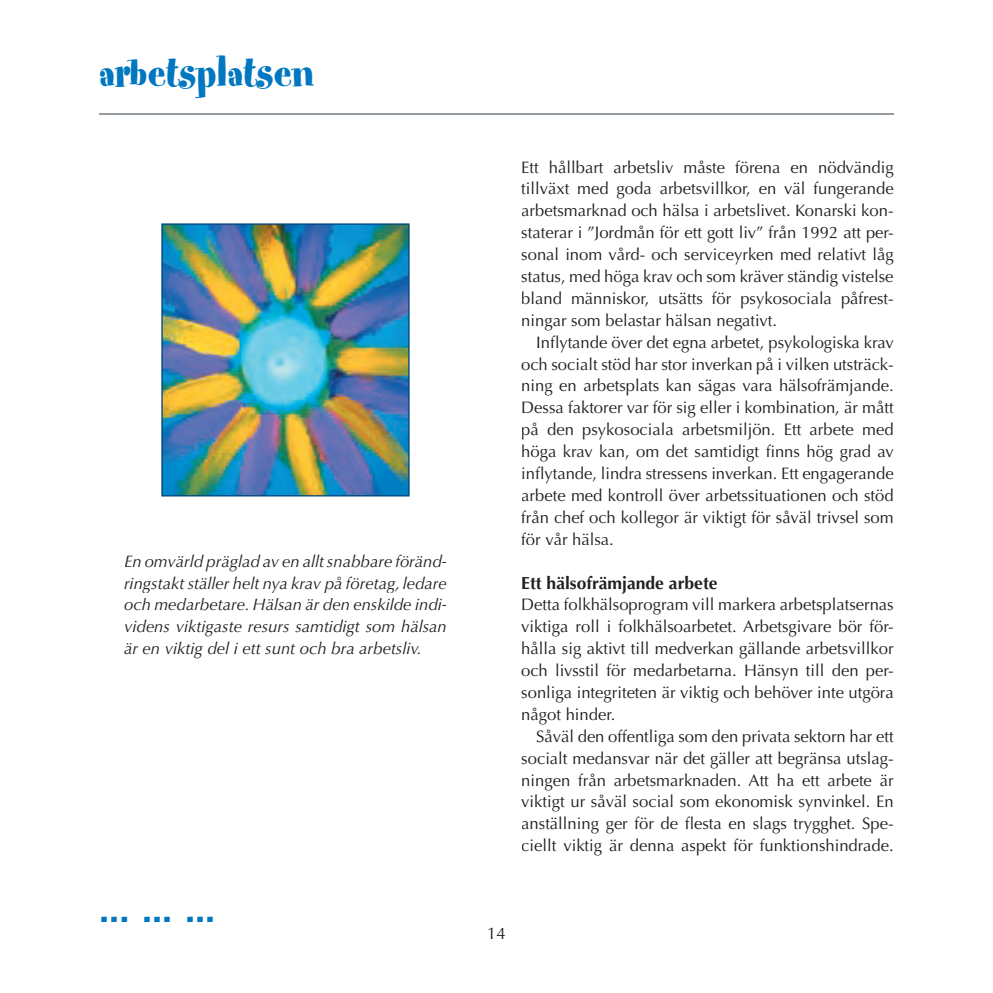
<style>
.page{position:relative;width:993px;height:993px;background:#fff}
.page>*{position:absolute;margin:0;border:0;box-sizing:border-box;transform-origin:0 0}
.t1{font:45.5px "Spumoni LP";color:#0077c0}
.t2{font:43.75px "Formata";color:#0077c0}
.t3{font:700 17.5px "Optima";color:#231f20}
.t4{font:16.62px/21.9px "Optima";color:#231f20;text-align:justify}
.t5{font:italic 16.62px/21.9px "Optima";color:#231f20;text-align:justify}
</style>
<div class="page">
<hr style="left:99px;top:113px;width:794px;height:2px;background:#959ca1">
<img style="left:163px;top:225px;width:245px;height:270px">
<hr style="left:161px;top:224px;width:2px;height:271px;background:#00447b">
<hr style="left:162px;top:495px;width:247px;height:1px;background:#00447b">
<hr style="left:408px;top:224px;width:1px;height:271px;background:#00447b">
<hr style="left:162px;top:223px;width:247px;height:2px;background:#00447b">
<h1 class="t1" style="left:99px;top:49px;width:216px">arbetsplatsen</h1>
<p class="t5" style="left:124px;top:550px;width:324px">En omvärld präglad av en allt snabbare föränd&shy;ringstakt ställer helt nya krav på företag, ledare och medarbetare. Hälsan är den enskilde indi&shy;videns viktigaste resurs samtidigt som hälsan är en viktig del i ett sunt och bra arbetsliv.</p>
<h2 class="t2" style="left:99px;top:879px;width:117px">... ... ...</h2>
<p class="t4" style="left:521px;top:156px;width:374px">Ett hållbart arbetsliv måste förena en nödvändig tillväxt med goda arbetsvillkor, en väl fungerande arbetsmarknad och hälsa i arbetslivet. Konarski kon&shy;staterar i ”Jordmån för ett gott liv” från 1992 att per&shy;sonal inom vård- och serviceyrken med relativt låg status, med höga krav och som kräver ständig vistelse bland människor, utsätts för psykosociala påfrest&shy;ningar som belastar hälsan negativt.</p>
<p class="t4" style="left:521px;top:331px;width:374px;text-indent:15px">Inflytande över det egna arbetet, psykologiska krav och socialt stöd har stor inverkan på i vilken utsträck&shy;ning en arbetsplats kan sägas vara hälsofrämjande.<br>Dessa faktorer var för sig eller i kombination, är mått på den psykosociala arbetsmiljön. Ett arbete med höga krav kan, om det samtidigt finns hög grad av inflytande, lindra stressens inverkan. Ett engagerande arbete med kontroll över arbetssituationen och stöd från chef och kollegor är viktigt för såväl trivsel som för vår hälsa.</p>
<p class="t3" style="left:521px;top:572px;width:198px">Ett hälsofrämjande arbete</p>
<p class="t4" style="left:521px;top:594px;width:374px">Detta folkhälsoprogram vill markera arbetsplatsernas viktiga roll i folkhälsoarbetet. Arbetsgivare bör för&shy;hålla sig aktivt till medverkan gällande arbetsvillkor och livsstil för medarbetarna. Hänsyn till den per&shy;sonliga integriteten är viktig och behöver inte utgöra något hinder.</p>
<p class="t4" style="left:521px;top:725px;width:374px;text-indent:15px">Såväl den offentliga som den privata sektorn har ett socialt medansvar när det gäller att begränsa utslag&shy;ningen från arbetsmarknaden. Att ha ett arbete är viktigt ur såväl social som ekonomisk synvinkel. En anställning ger för de flesta en slags trygghet. Spe&shy;ciellt viktig är denna aspekt för funktions hindrade.</p>
<p class="t4" style="left:487px;top:922px;width:20px">14</p>
</div>
